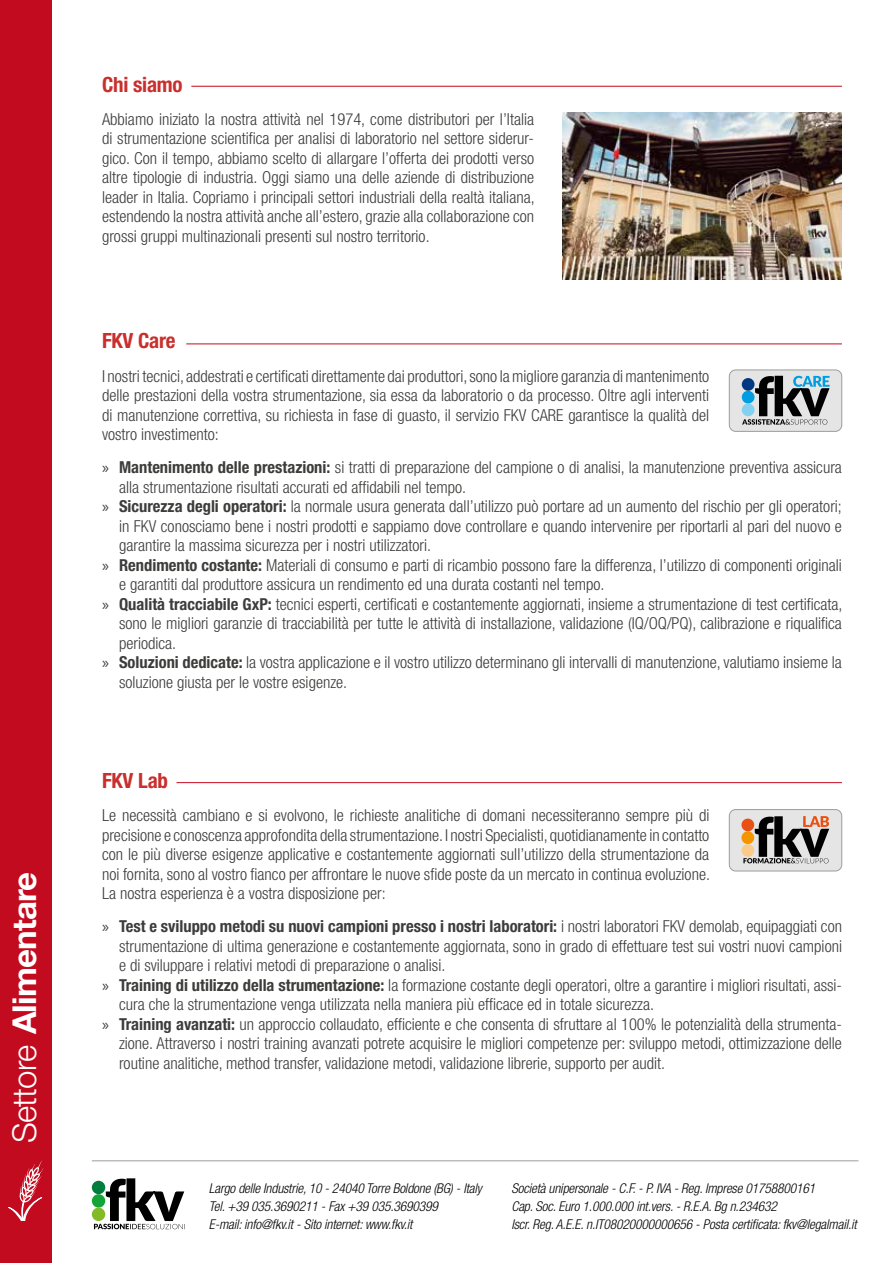
<style>
.page{position:relative;width:893px;height:1263px;background:#fff}
.page>*{position:absolute;margin:0;border:0;box-sizing:border-box;transform-origin:0 0}
.t1{font:700 33px "Helvetica Neue LT Std";letter-spacing:-.025em;color:#fff}
.t2{font:700 condensed 21px "Helvetica Neue LT Std";letter-spacing:-.01em;color:#c82f2d}
.t3{font:300 condensed 16.5px/19.5px "Helvetica Neue LT Std";color:#3c3c3b;text-align:justify}
.t4{font:700 condensed 16.5px "Helvetica Neue LT Std";color:#3c3c3b}
.t5{font:italic 300 condensed 13.5px/18px "Helvetica Neue LT Std";letter-spacing:-.01em;color:#000}
.s1{font-weight:300}
.s2{font-family:"Myriad Pro";font-weight:400;font-stretch:normal}
.s3{font-weight:700}
</style>
<div class="page">
<svg style="left:92px;top:1181px;width:13px;height:13px"></svg>
<div style="left:92px;top:1194px;width:13px;height:13px;background:#13a538;border-radius:50%"></div>
<div style="left:92px;top:1207px;width:13px;height:14px;background:#83bb26;border-radius:50%"></div>
<svg style="left:94px;top:1178px;width:91px;height:51px"></svg>
<hr style="left:92px;top:1160px;width:766px;height:1px;background:#9d9d9c">
<img style="left:563px;top:113px;width:279px;height:167px">
<hr style="left:191px;top:86px;width:651px;height:1px;background:#c30b1f">
<div style="left:729px;top:370px;width:113px;height:61px;background:#e5e5e5;border-radius:6px"></div>
<div style="left:729px;top:370px;width:113px;height:62px;border:1px solid #9d9d9c;border-radius:6px"></div>
<svg style="left:742px;top:376px;width:88px;height:49px"></svg>
<hr style="left:186px;top:343px;width:656px;height:1px;background:#c30b1f">
<div style="left:729px;top:809px;width:113px;height:62px;background:#e5e5e5;border-radius:6px"></div>
<div style="left:729px;top:809px;width:113px;height:62px;border:1px solid #9d9d9c;border-radius:6px"></div>
<svg style="left:741px;top:818px;width:13px;height:13px"></svg>
<svg style="left:741px;top:831px;width:13px;height:13px"></svg>
<svg style="left:741px;top:844px;width:13px;height:13px"></svg>
<svg style="left:743px;top:816px;width:86px;height:47px"></svg>
<hr style="left:176px;top:782px;width:666px;height:1px;background:#c30b1f">
<div style="left:0;top:0;width:51px;height:1263px;background:#c30b1f"></div>
<svg style="left:8px;top:1160px;width:36px;height:61px"></svg>
<h1 class="t1" style="left:4px;top:1143px;width:273px;rotate:-90deg"><span class="s1">Settore</span> Alimentare</h1>
<p class="t2" style="left:102px;top:72px;width:82px">Chi siamo</p>
<p class="t3" style="left:102px;top:109px;width:434px">Abbiamo iniziato la nostra attività nel 1974, come distributori per l’Italia di strumentazione scientifica per analisi di laboratorio nel settore siderur&shy;gico. Con il tempo, abbiamo scelto di allargare l’offerta dei prodotti verso altre tipologie di industria. Oggi siamo una delle aziende di distribuzione leader in Italia. Copriamo i principali settori industriali della realtà italiana, estendendo la nostra attività anche all’estero, grazie alla collaborazione con grossi gruppi multinazionali presenti sul nostro territorio.</p>
<p class="t2" style="left:102px;top:328px;width:75px">FKV Care</p>
<p class="t3" style="left:102px;top:366px;width:609px">I nostri tecnici, addestrati e certificati direttamente dai produttori, sono la migliore garanzia di mantenimento delle prestazioni della vostra strumentazione, sia essa da laboratorio o da processo. Oltre agli interventi di manutenzione correttiva, su richiesta in fase di guasto, il servizio FKV CARE garantisce la qualità del vostro investimento:</p>
<p class="t3" style="left:102px;top:457px;width:741px"><span class="s2">»</span> <span class="s3">Mantenimento delle prestazioni:</span> si tratti di preparazione del campione o di analisi, la manutenzione preventiva assicura</p>
<p class="t3" style="left:119px;top:477px;width:349px">alla strumentazione risultati accurati ed affidabili nel tempo.</p>
<p class="t3" style="left:102px;top:496px;width:741px"><span class="s2">»</span> <span class="s3">Sicurezza degli operatori:</span> la normale usura generata dall’utilizzo può portare ad un aumento del rischio per gli operatori;</p>
<p class="t3" style="left:119px;top:516px;width:724px">in FKV conosciamo bene i nostri prodotti e sappiamo dove controllare e quando intervenire per riportarli al pari del nuovo e</p>
<p class="t3" style="left:119px;top:535px;width:314px">garantire la massima sicurezza per i nostri utilizzatori.</p>
<p class="t3" style="left:102px;top:555px;width:741px"><span class="s2">»</span> <span class="s3">Rendimento costante:</span> Materiali di consumo e parti di ricambio possono fare la differenza, l’utilizzo di componenti originali</p>
<p class="t3" style="left:119px;top:574px;width:487px">e garantiti dal produttore assicura un rendimento ed una durata costanti nel tempo.</p>
<p class="t3" style="left:102px;top:594px;width:742px"><span class="s2">»</span> <span class="s3">Qualità tracciabile GxP:</span> tecnici esperti, certificati e costantemente aggiornati, insieme a strumentazione di test certificata,</p>
<p class="t3" style="left:119px;top:613px;width:724px">sono le migliori garanzie di tracciabilità per tutte le attività di installazione, validazione (IQ/OQ/PQ), calibrazione e riqualifica</p>
<p class="t3" style="left:119px;top:633px;width:59px">periodica.</p>
<p class="t3" style="left:102px;top:652px;width:741px"><span class="s2">»</span> <span class="s3">Soluzioni dedicate:</span> la vostra applicazione e il vostro utilizzo determinano gli intervalli di manutenzione, valutiamo insieme la</p>
<p class="t3" style="left:119px;top:672px;width:230px">soluzione giusta per le vostre esigenze.</p>
<p class="t2" style="left:102px;top:768px;width:68px">FKV Lab</p>
<p class="t3" style="left:102px;top:805px;width:609px">Le necessità cambiano e si evolvono, le richieste analitiche di domani necessiteranno sempre più di precisione e conoscenza approfondita della strumentazione. I nostri Specialisti, quotidianamente in contatto con le più diverse esigenze applicative e costantemente aggiornati sull’utilizzo della strumentazione da noi fornita, sono al vostro fianco per affrontare le nuove sfide poste da un mercato in continua evoluzione.<br>La nostra esperienza è a vostra disposizione per:</p>
<p class="t4" style="left:102px;top:916px;width:741px"><span class="s2">»</span> Test e sviluppo metodi su nuovi campioni presso i nostri laboratori: <span class="s1">i nostri laboratori FKV demolab, equipaggiati con</span></p>
<p class="t3" style="left:119px;top:936px;width:724px">strumentazione di ultima generazione e costantemente aggiornata, sono in grado di effettuare test sui vostri nuovi campioni</p>
<p class="t3" style="left:119px;top:955px;width:328px">e di sviluppare i relativi metodi di preparazione o analisi.</p>
<p class="t3" style="left:102px;top:975px;width:741px"><span class="s2">»</span> <span class="s3">Training di utilizzo della strumentazione:</span> la formazione costante degli operatori, oltre a garantire i migliori risultati, assi-</p>
<p class="t3" style="left:119px;top:994px;width:536px">cura che la strumentazione venga utilizzata nella maniera più efficace ed in totale sicurezza.</p>
<p class="t3" style="left:102px;top:1014px;width:741px"><span class="s2">»</span> <span class="s3">Training avanzati:</span> un approccio collaudato, efficiente e che consenta di sfruttare al 100% le potenzialità della strumenta-</p>
<p class="t3" style="left:119px;top:1033px;width:724px">zione. Attraverso i nostri training avanzati potrete acquisire le migliori competenze per: sviluppo metodi, ottimizzazione delle</p>
<p class="t3" style="left:119px;top:1053px;width:548px">routine analitiche, method transfer, validazione metodi, validazione librerie, supporto per audit.</p>
<p class="t5" style="left:209px;top:1180px;width:274px">Largo delle Industrie, 10 - 24040 Torre Boldone (BG) - Italy<br>Tel. +39 035.3690211 - Fax +39 035.3690399<br>E-mail: info@fkv.it - Sito internet: www.fkv.it</p>
<p class="t5" style="left:511px;top:1180px;width:347px">Società unipersonale - C.F. - P. IVA - Reg. Imprese 01758800161<br>Cap. Soc. Euro 1.000.000 int.vers. - R.E.A. Bg n.234632<br>Iscr. Reg. A.E.E. n.IT08020000000656 - Posta certificata: fkv@legalmail.it</p>
</div>
